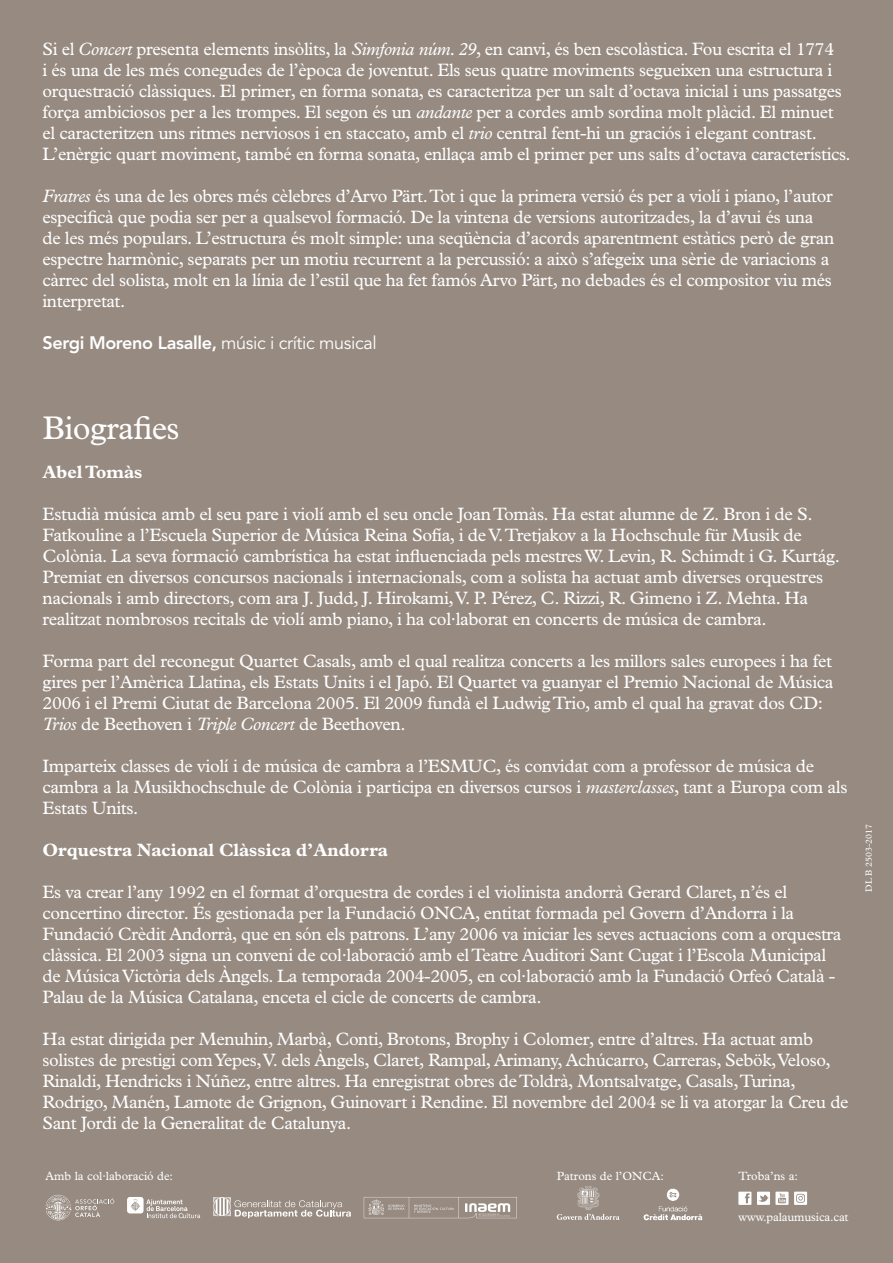
<style>
.page{position:relative;width:893px;height:1263px;background:#968a81}
.page>*{position:absolute;margin:0;border:0;box-sizing:border-box;transform-origin:0 0}
.t1{font:33px "Plantin Std";letter-spacing:-.02em;color:#fff}
.t2{font:18px/21px "Plantin Std";letter-spacing:-.02em;color:#fff}
.t3{font:700 18px "Plantin Std";color:#fff}
.t4{font:800 18px "Avenir LT Std";letter-spacing:-.02em;color:#fff}
.t5{font:12px "Plantin Std";color:#fff}
.t6{font:9px "Plantin Std";color:#fff}
.s1{font-style:italic}
.s2{font-weight:400}
</style>
<div class="page">
<div style="left:127px;top:1197px;width:17px;height:16px;background:#fff;border-radius:3px"></div>
<svg style="left:130px;top:1199px;width:10px;height:12px"></svg>
<svg style="left:146px;top:1199px;width:54px;height:19px"></svg>
<svg style="left:213px;top:1197px;width:138px;height:21px"></svg>
<svg style="left:46px;top:1195px;width:68px;height:25px"></svg>
<svg style="left:364px;top:1197px;width:153px;height:21px"></svg>
<svg style="left:738px;top:1191px;width:13px;height:14px"></svg>
<svg style="left:794px;top:1191px;width:13px;height:14px"></svg>
<svg style="left:757px;top:1191px;width:31px;height:14px"></svg>
<img style="left:643px;top:1188px;width:60px;height:33px">
<svg style="left:557px;top:1186px;width:63px;height:34px"></svg>
<p class="t2" style="left:43px;top:39px;width:810px">Si el <span class="s1">Concert</span> presenta elements insòlits, la <span class="s1">Simfonia núm. 29</span>, en canvi, és ben escolàstica. Fou escrita el 1774<br>i és una de les més conegudes de l’època de joventut. Els seus quatre moviments segueixen una estructura i orquestració clàssiques. El primer, en forma sonata, es caracteritza per un salt d’octava inicial i uns passatges força ambiciosos per a les trompes. El segon és un <span class="s1">andante</span> per a cordes amb sordina molt plàcid. El minuet el caracteritzen uns ritmes nerviosos i en staccato, amb el <span class="s1">trio</span> central fent-hi un graciós i elegant contrast.<br>L’enèrgic quart moviment, també en forma sonata, enllaça amb el primer per uns salts d’octava característics.</p>
<p class="t2" style="left:43px;top:186px;width:793px"><span class="s1">Fratres</span> és una de les obres més cèlebres d’Arvo Pärt. Tot i que la primera versió és per a violí i piano, l’autor especificà que podia ser per a qualsevol formació. De la vintena de versions autoritzades, la d’avui és una de les més populars. L’estructura és molt simple: una seqüència d’acords aparentment estàtics però de gran espectre harmònic, separats per un motiu recurrent a la percussió: a això s’afegeix una sèrie de variacions a càrrec del solista, molt en la línia de l’estil que ha fet famós Arvo Pärt, no debades és el compositor viu més interpretat.</p>
<p class="t4" style="left:43px;top:332px;width:336px">Sergi Moreno Lasalle, <span class="s2">músic i crític musical</span></p>
<h1 class="t1" style="left:43px;top:409px;width:139px">Biografies</h1>
<p class="t3" style="left:43px;top:461px;width:102px">Abel Tomàs</p>
<p class="t2" style="left:43px;top:504px;width:799px">Estudià música amb el seu pare i violí amb el seu oncle Joan Tomàs. Ha estat alumne de Z. Bron i de S.<br>Fatkouline a l’Escuela Superior de Música Reina Sofía, i de V. Tretjakov a la Hochschule für Musik de Colònia. La seva formació cambrística ha estat influenciada pels mestres W. Levin, R. Schimdt i G. Kurtág.<br>Premiat en diversos concursos nacionals i internacionals, com a solista ha actuat amb diverses orquestres nacionals i amb directors, com ara J. Judd, J. Hirokami, V. P. Pérez, C. Rizzi, R. Gimeno i Z. Mehta. Ha realitzat nombrosos recitals de violí amb piano, i ha col·laborat en concerts de música de cambra.</p>
<p class="t2" style="left:43px;top:651px;width:792px">Forma part del reconegut Quartet Casals, amb el qual realitza concerts a les millors sales europees i ha fet gires per l’Amèrica Llatina, els Estats Units i el Japó. El Quartet va guanyar el Premio Nacional de Música 2006 i el Premi Ciutat de Barcelona 2005. El 2009 fundà el Ludwig Trio, amb el qual ha gravat dos CD:<br><span class="s1">Trios</span> de Beethoven i <span class="s1">Triple Concert</span> de Beethoven.</p>
<p class="t2" style="left:43px;top:756px;width:806px">Imparteix classes de violí i de música de cambra a l’ESMUC, és convidat com a professor de música de cambra a la Musikhochschule de Colònia i participa en diversos cursos i <span class="s1">masterclasses</span>, tant a Europa com als<br>Estats Units.</p>
<p class="t3" style="left:43px;top:839px;width:347px">Orquestra Nacional Clàssica d’Andorra</p>
<p class="t2" style="left:43px;top:882px;width:800px">Es va crear l’any 1992 en el format d’orquestra de cordes i el violinista andorrà Gerard Claret, n’és el concertino director. És gestionada per la Fundació ONCA, entitat formada pel Govern d’Andorra i la Fundació Crèdit Andorrà, que en són els patrons. L’any 2006 va iniciar les seves actuacions com a orquestra clàssica. El 2003 signa un conveni de col·laboració amb el Teatre Auditori Sant Cugat i l’Escola Municipal de Música Victòria dels Àngels. La temporada 2004-2005, en col·laboració amb la Fundació Orfeó Català - Palau de la Música Catalana, enceta el cicle de concerts de cambra.</p>
<p class="t2" style="left:43px;top:1029px;width:808px">Ha estat dirigida per Menuhin, Marbà, Conti, Brotons, Brophy i Colomer, entre d’altres. Ha actuat amb solistes de prestigi com Yepes, V. dels Àngels, Claret, Rampal, Arimany, Achúcarro, Carreras, Sebök, Veloso, Rinaldi, Hendricks i Núñez, entre altres. Ha enregistrat obres de Toldrà, Montsalvatge, Casals, Turina, Rodrigo, Manén, Lamote de Grignon, Guinovart i Rendine. El novembre del 2004 se li va atorgar la Creu de Sant Jordi de la Generalitat de Catalunya.</p>
<p class="t5" style="left:46px;top:1169px;width:129px">Amb la col·laboració de:</p>
<p class="t5" style="left:557px;top:1169px;width:108px">Patrons de l’ONCA:</p>
<p class="t5" style="left:738px;top:1169px;width:61px">Troba’ns a:</p>
<p class="t5" style="left:738px;top:1210px;width:112px">www.palaumusica.cat</p>
<p class="t6" style="left:863px;top:892px;width:69px;rotate:-90deg">DL B 2503-2017</p>
</div>
